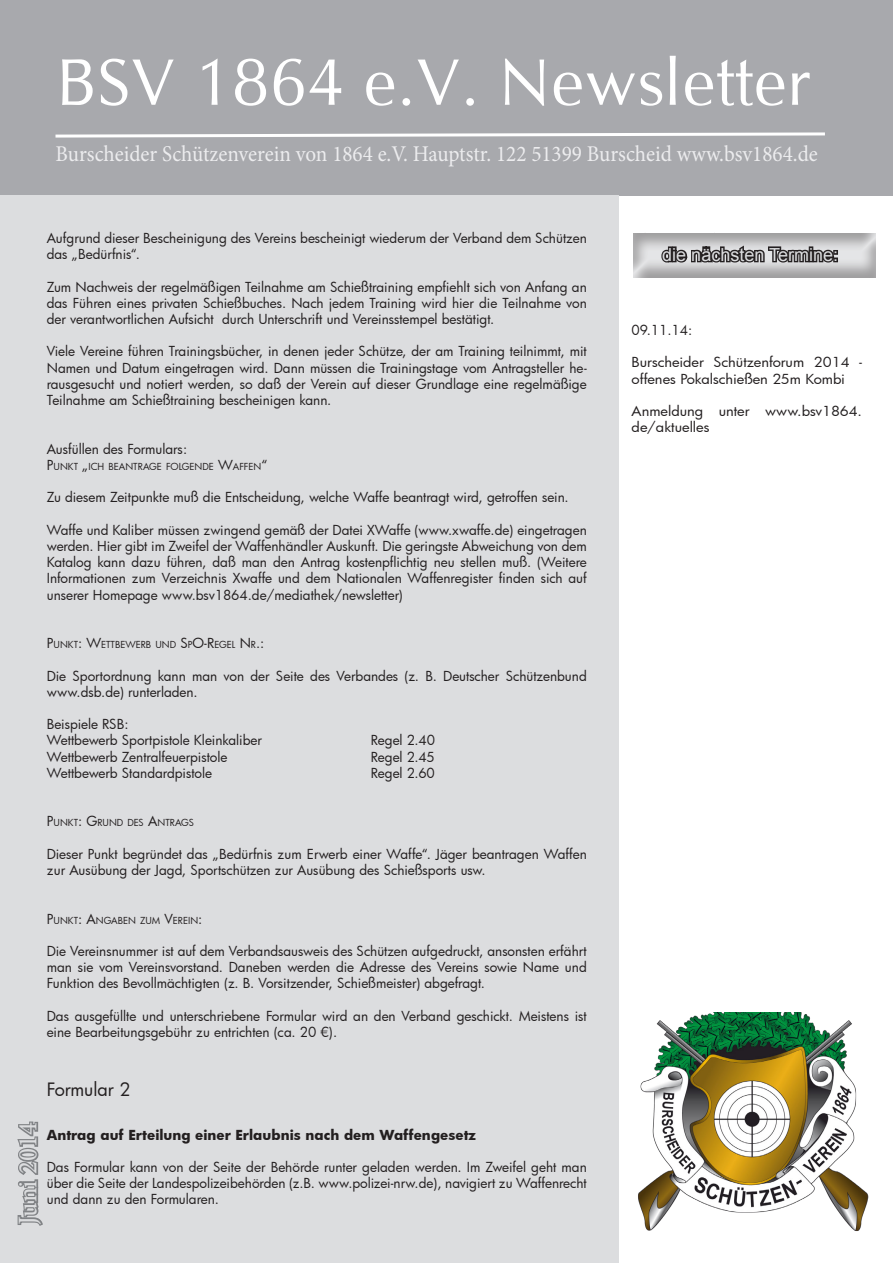
<style>
.page{position:relative;width:893px;height:1263px;background:#fff}
.page>*{position:absolute;margin:0;border:0;box-sizing:border-box;transform-origin:0 0}
.t1{font:67.5px "Oklahoma";color:#fff}
.Überschrift_Spalte_2{font:27px "Minion Pro";color:#dcdddf}
.Überschrift_Spalte_2-2{font:22.5px "Minion Pro";color:#ececee;scale:.94 1}
.Überschrift_Spalte_2-3{font:18px "Arial";color:#dcdddf}
.Überschrift_2_Spalte{font:18px "Futura";letter-spacing:-.005em;color:#231f20}
.Absatz_Spalte_links{font:13.5px/16.2px "Futura";color:#231f20;text-align:justify}
.Text_rechte_Spalte{font:13.5px/16.2px "Futura";letter-spacing:-.005em;color:#231f20;scale:1.08 1}
.Absatz_Spalte_links-2{font:700 13.5px "Futura";color:#231f20}
.Text_rechte_Spalte-2{font:13.5px "Futura";letter-spacing:-.005em;color:#231f20}
.Absatz_Spalte_links-3{font:9.45px "Futura";color:#231f20}
.s1{font-size:13.5px}
</style>
<div class="page">
<div style="left:0;top:0;width:893px;height:196px;background:#a8a9ad"></div>
<div style="left:0;top:196px;width:619px;height:1067px;background:#dcdddf"></div>
<img style="left:638px;top:1012px;width:230px;height:219px">
<svg style="left:55px;top:132px;width:770px;height:6px"></svg>
<div style="left:624px;top:225px;width:268px;height:54px;background:#231f20;opacity:.5"></div>
<svg style="left:659px;top:243px;width:179px;height:22px"></svg>
<svg style="left:17px;top:1121px;width:26px;height:105px"></svg>
<p class="t1" style="left:56px;top:43px;width:756px">BSV 1864 e.V. Newsletter</p>
<p class="Überschrift_Spalte_2-2" style="left:55px;top:139px;width:812px">Burscheider Schützenverein von 1864 e.V. Hauptstr. 122 51399 Burscheid www.bsv1864.de</p>
<p class="Absatz_Spalte_links" style="left:47px;top:230px;width:541px">Aufgrund dieser Bescheinigung des Vereins bescheinigt wiederum der Verband dem Schützen das „Bedürfnis“.</p>
<p class="Absatz_Spalte_links" style="left:47px;top:278px;width:542px">Zum Nachweis der regelmäßigen Teilnahme am Schießtraining empfiehlt sich von Anfang an das Führen eines privaten Schießbuches. Nach jedem Training wird hier die Teilnahme von der verantwortlichen Aufsicht durch Unterschrift und Vereinsstempel bestätigt.</p>
<p class="Absatz_Spalte_links" style="left:47px;top:343px;width:541px">Viele Vereine führen Trainingsbücher, in denen jeder Schütze, der am Training teilnimmt, mit Namen und Datum eingetragen wird. Dann müssen die Trainingstage vom Antragsteller he&shy;rausgesucht und notiert werden, so daß der Verein auf dieser Grundlage eine regelmäßige Teilnahme am Schießtraining bescheinigen kann.</p>
<p class="Absatz_Spalte_links" style="left:47px;top:440px;width:142px">Ausfüllen des Formulars:</p>
<p class="Absatz_Spalte_links-3" style="left:47px;top:460px;width:222px"><span class="s1">P</span>UNKT <span class="s1">„</span>ICH BEANTRAGE FOLGENDE <span class="s1">W</span>AFFEN<span class="s1">“</span></p>
<p class="Absatz_Spalte_links" style="left:47px;top:489px;width:523px">Zu diesem Zeitpunkte muß die Entscheidung, welche Waffe beantragt wird, getroffen sein.</p>
<p class="Absatz_Spalte_links" style="left:47px;top:521px;width:542px">Waffe und Kaliber müssen zwingend gemäß der Datei XWaffe (www.xwaffe.de) eingetragen werden. Hier gibt im Zweifel der Waffenhändler Auskunft. Die geringste Abweichung von dem Katalog kann dazu führen, daß man den Antrag kostenpflichtig neu stellen muß. (Weitere Informationen zum Verzeichnis Xwaffe und dem Nationalen Waffenregister finden sich auf unserer Homepage www.bsv1864.de/mediathek/newsletter)</p>
<p class="Absatz_Spalte_links-3" style="left:47px;top:638px;width:219px"><span class="s1">P</span>UNKT<span class="s1">: W</span>ETTBEWERB UND <span class="s1">S</span>P<span class="s1">O-R</span>EGEL <span class="s1">N</span> R<span class="s1">.:</span></p>
<p class="Absatz_Spalte_links" style="left:47px;top:667px;width:541px">Die Sportordnung kann man von der Seite des Verbandes (z. B. Deutscher Schützenbund www.dsb.de) runterladen.</p>
<p class="Absatz_Spalte_links" style="left:47px;top:716px;width:83px">Beispiele RSB:</p>
<p class="Absatz_Spalte_links" style="left:47px;top:732px;width:217px">Wettbewerb Sportpistole Kleinkaliber</p>
<p class="Absatz_Spalte_links" style="left:371px;top:732px;width:66px">Regel 2.40</p>
<p class="Absatz_Spalte_links" style="left:47px;top:748px;width:182px">Wettbewerb Zentralfeuerpistole</p>
<p class="Absatz_Spalte_links" style="left:371px;top:748px;width:65px">Regel 2.45</p>
<p class="Absatz_Spalte_links" style="left:47px;top:764px;width:167px">Wettbewerb Standardpistole</p>
<p class="Absatz_Spalte_links" style="left:371px;top:764px;width:66px">Regel 2.60</p>
<p class="Absatz_Spalte_links-3" style="left:47px;top:816px;width:148px"><span class="s1">P</span>UNKT<span class="s1">: G</span>RUND DES <span class="s1">A</span>NTRAGS</p>
<p class="Absatz_Spalte_links" style="left:47px;top:845px;width:541px">Dieser Punkt begründet das „Bedürfnis zum Erwerb einer Waffe“. Jäger beantragen Waffen zur Ausübung der Jagd, Sportschützen zur Ausübung des Schießsports usw.</p>
<p class="Absatz_Spalte_links-3" style="left:47px;top:914px;width:157px"><span class="s1">P</span>UNKT<span class="s1">: A</span>NGABEN ZUM <span class="s1">V</span>EREIN<span class="s1">:</span></p>
<p class="Absatz_Spalte_links" style="left:47px;top:943px;width:541px">Die Vereinsnummer ist auf dem Verbandsausweis des Schützen aufgedruckt, ansonsten erfährt man sie vom Vereinsvorstand. Daneben werden die Adresse des Vereins sowie Name und Funktion des Bevollmächtigten (z. B. Vorsitzender, Schießmeister) abgefragt.</p>
<p class="Absatz_Spalte_links" style="left:47px;top:1007px;width:542px">Das ausgefüllte und unterschriebene Formular wird an den Verband geschickt. Meistens ist eine Bearbeitungsgebühr zu entrichten (ca. 20 €).</p>
<p class="Überschrift_2_Spalte" style="left:47px;top:1077px;width:85px">Formular 2</p>
<p class="Absatz_Spalte_links-2" style="left:47px;top:1125px;width:431px">Antrag auf Erteilung einer Erlaubnis nach dem Waffengesetz</p>
<p class="Absatz_Spalte_links" style="left:47px;top:1159px;width:541px">Das Formular kann von der Seite der Behörde runter geladen werden. Im Zweifel geht man über die Seite der Landespolizeibehörden (z.B. www.polizei-nrw.de), navigiert zu Waffenrecht und dann zu den Formularen.</p>
<p class="Überschrift_Spalte_2" style="left:10px;top:1225px;width:104px;rotate:-90deg">Juni 2014</p>
<h2 class="Überschrift_Spalte_2" style="left:634px;top:226px;width:240px">die nächsten Termine:</h2>
<p class="Überschrift_Spalte_2-3" style="left:662px;top:243px;width:177px">die nächsten Termine:</p>
<p class="Text_rechte_Spalte-2" style="left:632px;top:321px;width:62px">09.11.14:</p>
<p class="Text_rechte_Spalte" style="left:632px;top:354px;width:215px">Burscheider Schützenforum 2014 - offenes Pokalschießen 25m Kombi</p>
<p class="Text_rechte_Spalte" style="left:632px;top:403px;width:215px">Anmeldung unter www.bsv1864. de/aktuelles</p>
</div>
